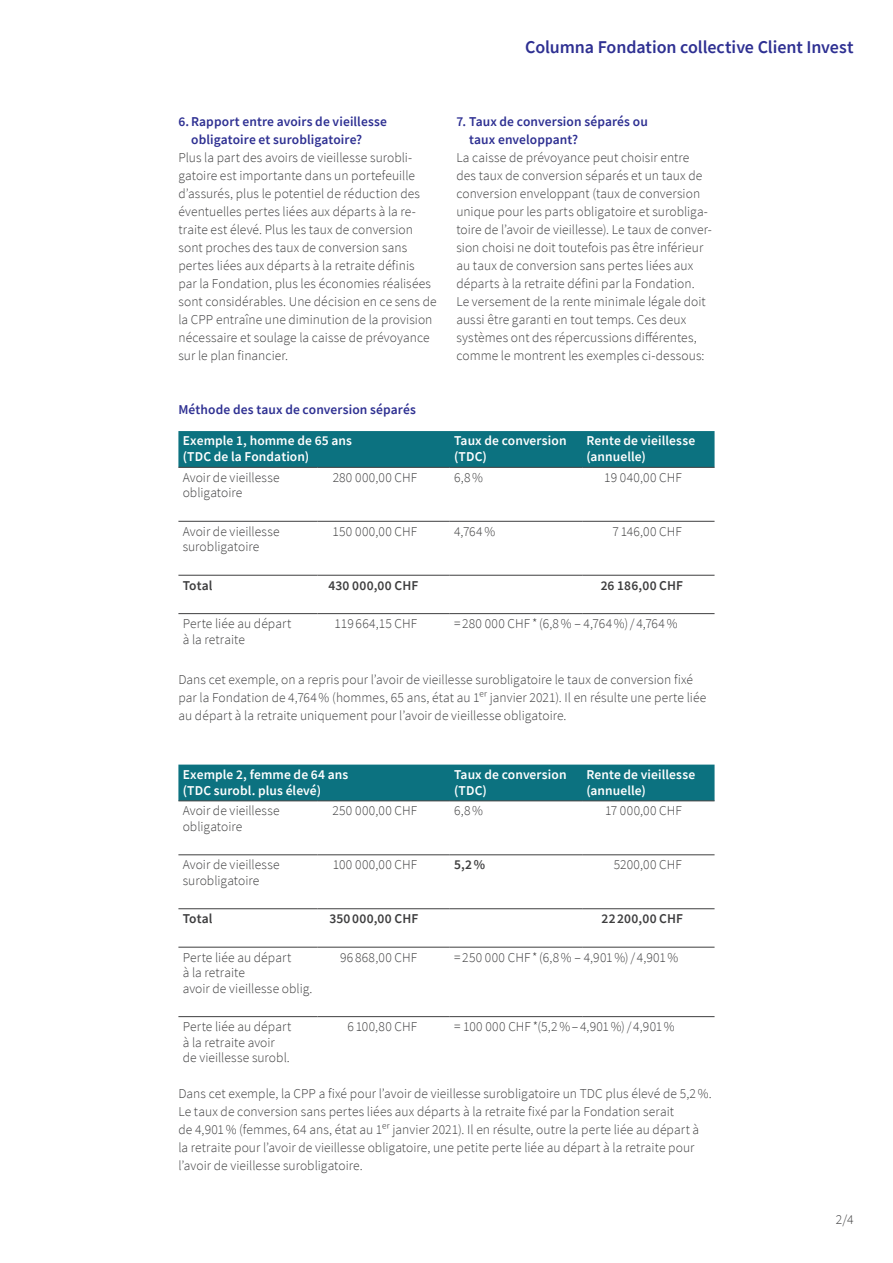
<style>
.page{position:relative;width:893px;height:1263px;background:#fff}
.page>*{position:absolute;margin:0;border:0;box-sizing:border-box;transform-origin:0 0}
.t1{font:600 18px "Source Sans Pro";letter-spacing:-.005em;color:#2e3092}
.t2{font:300 13.5px/18px "Source Sans Pro";letter-spacing:.005em;color:#3e3e3f}
.t3{font:600 13.5px/15.5px "Source Sans Pro";letter-spacing:.01em;color:#fff}
.t4{font:600 13.5px/18px "Source Sans Pro";letter-spacing:.01em;color:#2e3092}
.t5{font:600 13.5px "Source Sans Pro";letter-spacing:.01em;color:#3e3e3f}
.t6{font:300 13.5px "Source Sans Pro";letter-spacing:.025em;color:#3e3e3f}
.t7{font:300 13.5px "Source Sans Pro";letter-spacing:.03em;color:#3e3e3f}
</style>
<div class="page">
<div style="left:178px;top:431px;width:536px;height:36px;background:#0c7280"></div>
<hr style="left:178px;top:613px;width:139px;height:1px;background:#3e3e3f">
<hr style="left:317px;top:613px;width:133px;height:1px;background:#3e3e3f">
<hr style="left:450px;top:613px;width:132px;height:1px;background:#3e3e3f">
<hr style="left:582px;top:613px;width:132px;height:1px;background:#3e3e3f">
<hr style="left:178px;top:467px;width:139px;height:1px;background:#3e3e3f">
<hr style="left:317px;top:467px;width:133px;height:1px;background:#3e3e3f">
<hr style="left:450px;top:467px;width:132px;height:1px;background:#3e3e3f">
<hr style="left:582px;top:467px;width:132px;height:1px;background:#3e3e3f">
<hr style="left:178px;top:521px;width:139px;height:1px;background:#3e3e3f">
<hr style="left:317px;top:521px;width:133px;height:1px;background:#3e3e3f">
<hr style="left:450px;top:521px;width:132px;height:1px;background:#3e3e3f">
<hr style="left:582px;top:521px;width:132px;height:1px;background:#3e3e3f">
<hr style="left:178px;top:575px;width:139px;height:1px;background:#3e3e3f">
<hr style="left:317px;top:575px;width:133px;height:1px;background:#3e3e3f">
<hr style="left:450px;top:575px;width:132px;height:1px;background:#3e3e3f">
<hr style="left:582px;top:575px;width:132px;height:1px;background:#3e3e3f">
<div style="left:178px;top:765px;width:536px;height:36px;background:#0c7280"></div>
<hr style="left:178px;top:908px;width:139px;height:1px;background:#3e3e3f">
<hr style="left:317px;top:908px;width:133px;height:1px;background:#3e3e3f">
<hr style="left:450px;top:908px;width:132px;height:1px;background:#3e3e3f">
<hr style="left:582px;top:908px;width:132px;height:1px;background:#3e3e3f">
<hr style="left:178px;top:947px;width:139px;height:1px;background:#3e3e3f">
<hr style="left:317px;top:947px;width:133px;height:1px;background:#3e3e3f">
<hr style="left:450px;top:947px;width:132px;height:1px;background:#3e3e3f">
<hr style="left:582px;top:947px;width:132px;height:1px;background:#3e3e3f">
<hr style="left:178px;top:1016px;width:139px;height:1px;background:#3e3e3f">
<hr style="left:317px;top:1016px;width:133px;height:1px;background:#3e3e3f">
<hr style="left:450px;top:1016px;width:132px;height:1px;background:#3e3e3f">
<hr style="left:582px;top:1016px;width:132px;height:1px;background:#3e3e3f">
<hr style="left:178px;top:801px;width:139px;height:1px;background:#3e3e3f">
<hr style="left:317px;top:801px;width:133px;height:1px;background:#3e3e3f">
<hr style="left:450px;top:801px;width:132px;height:1px;background:#3e3e3f">
<hr style="left:582px;top:801px;width:132px;height:1px;background:#3e3e3f">
<hr style="left:178px;top:854px;width:139px;height:1px;background:#3e3e3f">
<hr style="left:317px;top:854px;width:133px;height:1px;background:#3e3e3f">
<hr style="left:450px;top:854px;width:132px;height:1px;background:#3e3e3f">
<hr style="left:582px;top:854px;width:132px;height:1px;background:#3e3e3f">
<h1 class="t1" style="left:525px;top:35px;width:330px">Columna Fondation collective Client Invest</h1>
<p class="t4" style="left:191px;top:112px;width:197px;text-indent:-13px">6.Rapport entre avoirs de vieillesse obligatoire et surobligatoire?</p>
<p class="t2" style="left:178px;top:149px;width:260px">Plus la part des avoirs de vieillesse surobli&shy;gatoire est importante dans un portefeuille d’assurés, plus le potentiel de réduction des éventuelles pertes liées aux départs à la re&shy;traite est élevé. Plus les taux de conversion sont proches des taux de conversion sans pertes liées aux départs à la retraite définis<br>par la Fondation, plus les économies réalisées sont considérables. Une décision en ce sens de la CPP entraîne une diminution de la provision nécessaire et soulage la caisse de prévoyance sur le plan financier.</p>
<p class="t4" style="left:469px;top:112px;width:180px;text-indent:-13px">7. Taux de conversion séparés ou taux enveloppant?</p>
<p class="t2" style="left:456px;top:148px;width:257px">La caisse de prévoyance peut choisir entre des taux de conversion séparés et un taux de conversion enveloppant (taux de conversion unique pour les parts obligatoire et surobliga&shy;toire de l’avoir de vieillesse). Le taux de conver&shy;sion choisi ne doit toutefois pas être inférieur au taux de conversion sans pertes liées aux départs à la retraite défini par la Fondation.<br>Le versement de la rente minimale légale doit aussi être garanti en tout temps. Ces deux systèmes ont des répercussions différentes, comme le montrent les exemples ci-dessous:</p>
<p class="t4" style="left:178px;top:400px;width:239px">Méthode des taux de conversion séparés</p>
<p class="t3" style="left:183px;top:433px;width:171px">Exemple 1, homme de 65 ans (TDC de la Fondation)</p>
<p class="t3" style="left:454px;top:433px;width:114px">Taux de conversion (TDC)</p>
<p class="t3" style="left:586px;top:433px;width:110px">Rente de vieillesse (annuelle)</p>
<p class="t2" style="left:183px;top:469px;width:98px;line-height:15.6px">Avoir de vieillesse obligatoire</p>
<p class="t2" style="left:333px;top:468px;width:86px">280 000,00 CHF</p>
<p class="t2" style="left:454px;top:468px;width:30px">6,8%</p>
<p class="t2" style="left:604px;top:468px;width:79px">19 040,00 CHF</p>
<p class="t2" style="left:183px;top:523px;width:98px;line-height:15.6px">Avoir de vieillesse surobligatoire</p>
<p class="t2" style="left:333px;top:522px;width:86px">150 000,00 CHF</p>
<p class="t2" style="left:454px;top:522px;width:43px">4,764%</p>
<p class="t2" style="left:613px;top:522px;width:71px">7 146,00 CHF</p>
<p class="t5" style="left:183px;top:576px;width:31px">Total</p>
<p class="t5" style="left:328px;top:576px;width:91px">430 000,00 CHF</p>
<p class="t5" style="left:601px;top:576px;width:84px">26 186,00 CHF</p>
<p class="t2" style="left:183px;top:616px;width:110px;line-height:15.6px">Perte liée au départ à la retraite</p>
<p class="t2" style="left:334px;top:614px;width:84px">119 664,15 CHF</p>
<p class="t2" style="left:454px;top:614px;width:225px">=280 000 CHF*(6,8% – 4,764%)/4,764%</p>
<p class="t2" style="left:178px;top:671px;width:529px">Dans cet exemple, on a repris pour l’avoir de vieillesse surobligatoire le taux de conversion fixé par la Fondation de 4,764% (hommes, 65 ans, état au 1ᵉʳ janvier 2021). Il en résulte une perte liée au départ à la retraite uniquement pour l’avoir de vieillesse obligatoire.</p>
<p class="t3" style="left:183px;top:766px;width:167px">Exemple 2, femme de 64 ans (TDC surobl. plus élevé)</p>
<p class="t3" style="left:454px;top:766px;width:114px">Taux de conversion (TDC)</p>
<p class="t3" style="left:586px;top:766px;width:110px">Rente de vieillesse (annuelle)</p>
<p class="t2" style="left:183px;top:803px;width:98px;line-height:15.6px">Avoir de vieillesse obligatoire</p>
<p class="t6" style="left:332px;top:802px;width:86px">250 000,00 CHF</p>
<p class="t2" style="left:454px;top:802px;width:30px">6,8%</p>
<p class="t2" style="left:605px;top:802px;width:79px">17 000,00 CHF</p>
<p class="t2" style="left:183px;top:857px;width:98px;line-height:15.6px">Avoir de vieillesse surobligatoire</p>
<p class="t7" style="left:333px;top:856px;width:86px">100 000,00 CHF</p>
<p class="t5" style="left:454px;top:856px;width:33px">5,2%</p>
<p class="t2" style="left:614px;top:856px;width:70px">5200,00 CHF</p>
<p class="t5" style="left:183px;top:910px;width:31px">Total</p>
<p class="t5" style="left:329px;top:910px;width:90px">350000,00 CHF</p>
<p class="t5" style="left:601px;top:910px;width:83px">22200,00 CHF</p>
<p class="t2" style="left:183px;top:949px;width:131px;line-height:15.5px">Perte liée au départ<br>à la retraite<br>avoir de vieillesse oblig.</p>
<p class="t2" style="left:340px;top:948px;width:78px">96868,00 CHF</p>
<p class="t2" style="left:454px;top:948px;width:226px">=250 000 CHF*(6,8% – 4,901%)/4,901%</p>
<p class="t2" style="left:183px;top:1019px;width:110px;line-height:15.5px">Perte liée au départ à la retraite avoir de vieillesse surobl.</p>
<p class="t2" style="left:348px;top:1017px;width:71px">6100,80 CHF</p>
<p class="t2" style="left:454px;top:1017px;width:222px">= 100 000 CHF*(5,2%–4,901%)/4,901%</p>
<p class="t2" style="left:178px;top:1085px;width:535px">Dans cet exemple, la CPP a fixé pour l’avoir de vieillesse surobligatoire un TDC plus élevé de 5,2%.<br>Le taux de conversion sans pertes liées aux départs à la retraite fixé par la Fondation serait<br>de 4,901% (femmes, 64 ans, état au 1ᵉʳ janvier 2021). Il en résulte, outre la perte liée au départ à la retraite pour l’avoir de vieillesse obligatoire, une petite perte liée au départ à la retraite pour l’avoir de vieillesse surobligatoire.</p>
<p class="t2" style="left:836px;top:1210px;width:19px">2/4</p>
</div>
